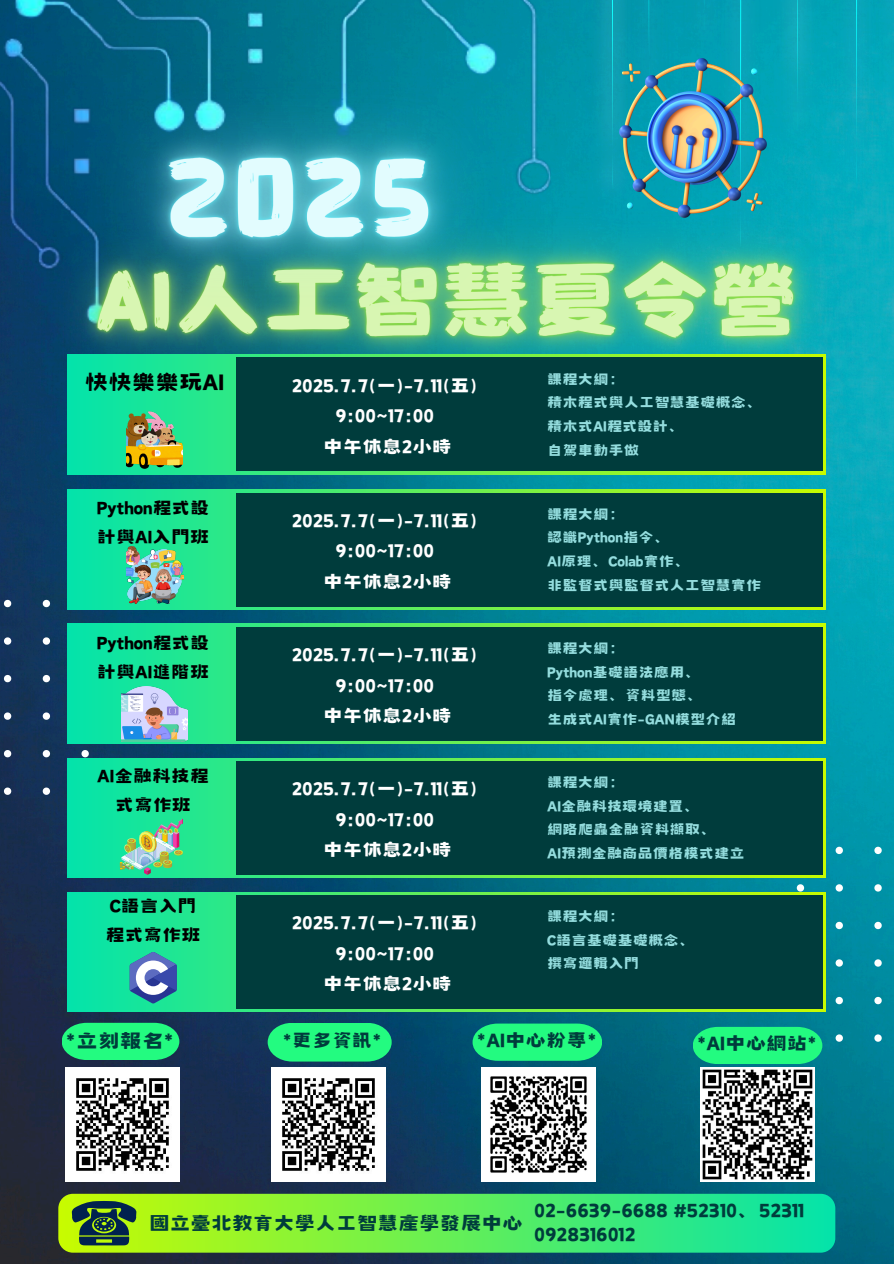
<style>
.page{position:relative;width:894px;height:1264px;background:#fff}
.page>*{position:absolute;margin:0;border:0;box-sizing:border-box;transform-origin:0 0}
.t1{font:26.25px "Canva Sweet Heart CN";color:#000}
.t2{font:24.3px "Canva Sweet Heart CN";color:#003c3c}
.t3{font:23.1px "Canva Sweet Heart CN";color:#003c3c}
.t4{font:22.8px "Canva Sweet Heart CN";color:#003c3c}
.t5{font:22.5px/24.6px "Canva Sweet Heart CN";color:#003c3c}
.t6{font:22.35px "Canva Sweet Heart CN";color:#003c3c}
.t7{font:21.9px/30.3px "Canva Sweet Heart CN";color:#fff;text-align:center}
.t8{font:21px/29px "Canva Sweet Heart CN";color:#000}
.t9{font:16.95px "Canva Sweet Heart CN";color:#94ddde}
</style>
<div class="page">
<img style="left:0;top:455px;width:893px;height:808px">
<img style="left:580px;top:0;width:39px;height:147px">
<img style="left:739px;top:0;width:23px;height:58px">
<img style="left:832px;top:0;width:27px;height:147px">
<img style="left:613px;top:0;width:56px;height:116px">
<div style="left:669px;top:0;width:70px;height:58px;background:#019db3"></div>
<img style="left:762px;top:0;width:70px;height:147px">
<svg style="left:893px;top:0;width:1px;height:121px"></svg>
<div style="left:859px;top:0;width:34px;height:147px;background:#05a9bc"></div>
<img style="left:619px;top:58px;width:147px;height:89px">
<img style="left:0;top:147px;width:893px;height:308px">
<img style="left:21px;top:0;width:559px;height:408px">
<svg style="left:68px;top:355px;width:757px;height:119px"></svg>
<div style="left:236px;top:358px;width:586px;height:113px;background:#003c3c"></div>
<img style="left:126px;top:411px;width:56px;height:58px">
<svg style="left:0;top:600px;width:89px;height:194px"></svg>
<img style="left:272px;top:1067px;width:113px;height:114px">
<svg style="left:62px;top:1022px;width:117px;height:38px"></svg>
<img style="left:481px;top:1067px;width:114px;height:114px">
<svg style="left:267px;top:1022px;width:124px;height:39px"></svg>
<svg style="left:692px;top:846px;width:201px;height:218px"></svg>
<img style="left:700px;top:1067px;width:114px;height:114px">
<svg style="left:472px;top:1023px;width:130px;height:37px"></svg>
<img style="left:66px;top:1067px;width:113px;height:114px">
<div style="left:58px;top:1193px;width:777px;height:59px;background:linear-gradient(to right,#c5f801,#05e5aa);border-radius:15px"></div>
<svg style="left:70px;top:1200px;width:68px;height:45px"></svg>
<svg style="left:68px;top:624px;width:757px;height:119px"></svg>
<div style="left:236px;top:627px;width:586px;height:113px;background:#003c3c"></div>
<img style="left:122px;top:686px;width:65px;height:55px">
<svg style="left:68px;top:758px;width:757px;height:119px"></svg>
<div style="left:236px;top:761px;width:586px;height:113px;background:#003c3c"></div>
<img style="left:120px;top:818px;width:63px;height:57px">
<svg style="left:68px;top:892px;width:757px;height:119px"></svg>
<div style="left:236px;top:895px;width:586px;height:113px;background:#003c3c"></div>
<svg style="left:130px;top:951px;width:47px;height:52px"></svg>
<svg style="left:68px;top:490px;width:757px;height:119px"></svg>
<div style="left:236px;top:493px;width:586px;height:113px;background:#003c3c"></div>
<img style="left:126px;top:547px;width:57px;height:56px">
<p class="t1" style="left:84px;top:369px;width:141px">快快樂樂玩AI</p>
<h6 class="t7" style="left:292px;top:370px;width:187px">2025.7.7(一)-7.11(五)<br>9:00~17:00<br>中午休息2小時</h6>
<h5 class="t8" style="left:97px;top:493px;width:114px">Python程式設計與AI入門班</h5>
<p class="t8" style="left:97px;top:628px;width:114px">Python程式設計與AI進階班</p>
<p class="t8" style="left:97px;top:761px;width:113px;text-align:center">AI金融科技程式寫作班</p>
<p class="t8" style="left:106px;top:891px;width:96px">C語言入門程式寫作班</p>
<p class="t7" style="left:292px;top:505px;width:187px">2025.7.7(一)-7.11(五)<br>9:00~17:00<br>中午休息2小時</p>
<p class="t7" style="left:292px;top:639px;width:187px">2025.7.7(一)-7.11(五)<br>9:00~17:00<br>中午休息2小時</p>
<p class="t7" style="left:292px;top:773px;width:187px">2025.7.7(一)-7.11(五)<br>9:00~17:00<br>中午休息2小時</p>
<h6 class="t7" style="left:292px;top:907px;width:187px">2025.7.7(一)-7.11(五)<br>9:00~17:00<br>中午休息2小時</h6>
<p class="t9" style="left:547px;top:371px;width:79px">課程大綱：</p>
<p class="t9" style="left:547px;top:394px;width:217px">積木程式與人工智慧基礎概念、</p>
<p class="t9" style="left:547px;top:418px;width:139px">積木式AI程式設計、</p>
<h3 class="t9" style="left:547px;top:442px;width:93px">自駕車動手做</h3>
<p class="t9" style="left:547px;top:506px;width:79px">課程大綱：</p>
<p class="t9" style="left:547px;top:530px;width:125px">認識Python指令、</p>
<p class="t9" style="left:547px;top:553px;width:145px">AI原理、Colab實作、</p>
<p class="t9" style="left:547px;top:577px;width:216px">非監督式與監督式人工智慧實作</p>
<h6 class="t9" style="left:547px;top:640px;width:79px">課程大綱：</h6>
<p class="t9" style="left:547px;top:664px;width:155px">Python基礎語法應用、</p>
<p class="t9" style="left:547px;top:687px;width:157px">指令處理、資料型態、</p>
<p class="t9" style="left:547px;top:711px;width:190px">生成式AI實作-GAN模型介紹</p>
<h6 class="t9" style="left:547px;top:774px;width:79px">課程大綱：</h6>
<p class="t9" style="left:547px;top:798px;width:155px">AI金融科技環境建置、</p>
<h6 class="t9" style="left:547px;top:821px;width:171px">網路爬蟲金融資料擷取、</h6>
<p class="t9" style="left:547px;top:845px;width:199px">AI預測金融商品價格模式建立</p>
<p class="t9" style="left:547px;top:908px;width:79px">課程大綱：</p>
<h5 class="t9" style="left:547px;top:932px;width:150px">C語言基礎基礎概念、</h5>
<p class="t9" style="left:547px;top:955px;width:93px">撰寫邏輯入門</p>
<p class="t2" style="left:66px;top:1029px;width:110px">*立刻報名*</p>
<p class="t6" style="left:282px;top:1030px;width:101px">*更多資訊*</p>
<p class="t4" style="left:476px;top:1029px;width:122px">*AI中心粉專*</p>
<p class="t4" style="left:696px;top:1032px;width:122px">*AI中心網站*</p>
<h6 class="t3" style="left:149px;top:1212px;width:375px">國立臺北教育大學人工智慧產學發展中心</h6>
<p class="t5" style="left:534px;top:1197px;width:271px">02-6639-6688 #52310、52311<br>0928316012</p>
</div>
